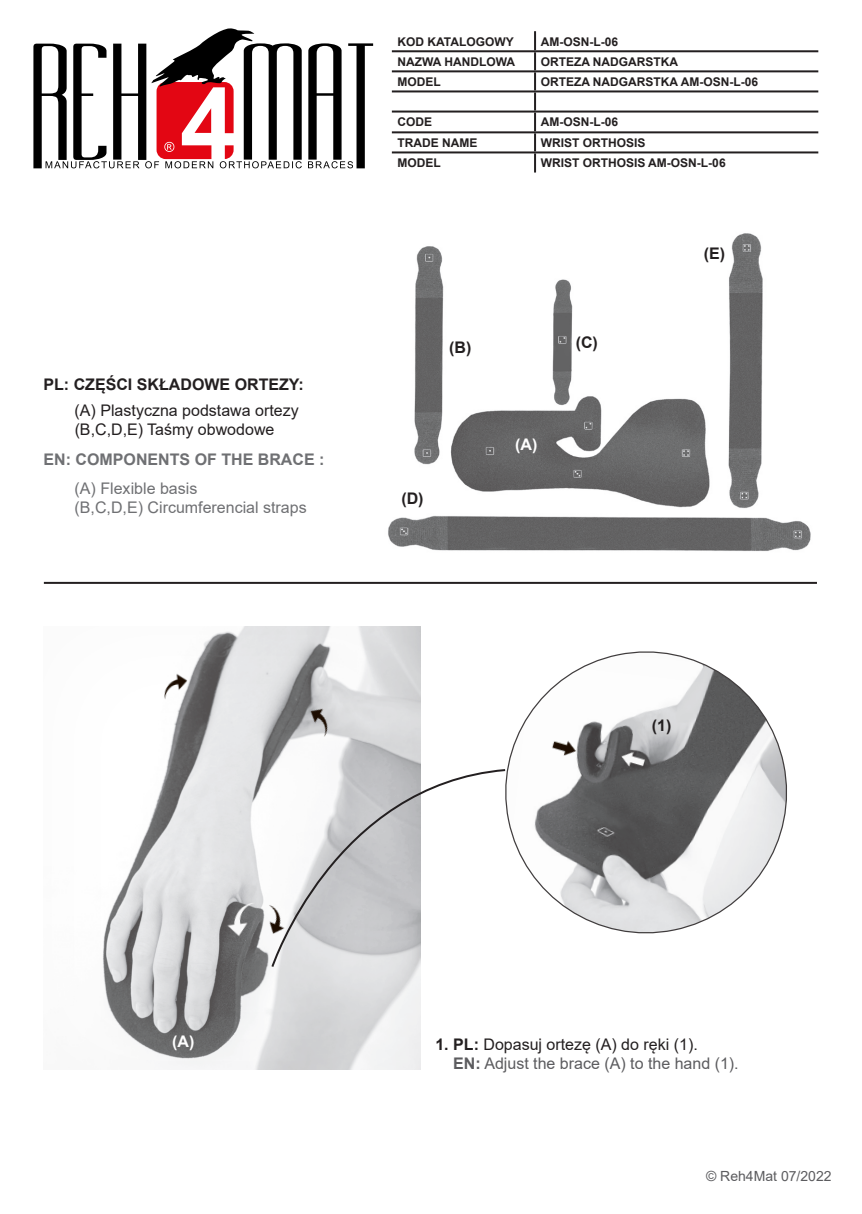
<style>
.page{position:relative;width:862px;height:1214px;background:#fff}
.page>*{position:absolute;margin:0;border:0;box-sizing:border-box;transform-origin:0 0}
.t1{font:16px "Arial";color:#231f20}
.t2{font:16px "Arial";color:#6f7073}
.t3{font:700 16px "Arial";color:#231f20}
.t4{font:16px "Arial";color:#5c5c5f}
.t5{font:700 16px "Arial";color:#6f7073}
.t6{font:700 16px "Arial";color:#fff}
.t7{font:14px "Arial";color:#5c5c5f}
.t8{font:700 12px "Arial";color:#231f20}
.s1{font-weight:700}
</style>
<div class="page">
<svg style="left:507px;top:651px;width:280px;height:283px"></svg>
<img style="left:388px;top:233px;width:423px;height:318px">
<hr style="left:392px;top:50px;width:143px;height:2px;background:#231f20">
<hr style="left:535px;top:50px;width:283px;height:2px;background:#231f20">
<hr style="left:392px;top:70px;width:143px;height:2px;background:#231f20">
<hr style="left:535px;top:70px;width:283px;height:2px;background:#231f20">
<hr style="left:392px;top:90px;width:143px;height:2px;background:#231f20">
<hr style="left:535px;top:90px;width:283px;height:2px;background:#231f20">
<hr style="left:392px;top:110px;width:143px;height:2px;background:#231f20">
<hr style="left:535px;top:110px;width:283px;height:2px;background:#231f20">
<hr style="left:392px;top:131px;width:143px;height:2px;background:#231f20">
<hr style="left:535px;top:131px;width:283px;height:2px;background:#231f20">
<hr style="left:392px;top:151px;width:143px;height:2px;background:#231f20">
<hr style="left:535px;top:151px;width:283px;height:2px;background:#231f20">
<svg style="left:534px;top:31px;width:2px;height:141px"></svg>
<svg style="left:33px;top:28px;width:340px;height:140px"></svg>
<svg style="left:615px;top:738px;width:41px;height:42px;background:#79797b"></svg>
<div style="left:43px;top:624px;width:380px;height:447px;background:#231f20;opacity:.03"></div>
<svg style="left:217px;top:893px;width:46px;height:46px;background:#9e9e9f"></svg>
<img style="left:156px;top:666px;width:35px;height:36px">
<hr style="left:44px;top:582px;width:773px;height:2px;background:#231f20">
<img style="left:300px;top:698px;width:42px;height:42px">
<img style="left:255px;top:899px;width:15px;height:40px">
<svg style="left:270px;top:767px;width:237px;height:201px"></svg>
<img style="left:545px;top:728px;width:36px;height:35px">
<p class="t3" style="left:44px;top:373px;width:262px">PL: CZĘŚCI SKŁADOWE ORTEZY:</p>
<p class="t1" style="left:75px;top:399px;width:226px">(A) Plastyczna podstawa ortezy</p>
<p class="t1" style="left:75px;top:418px;width:201px">(B,C,D,E) Taśmy obwodowe</p>
<p class="t5" style="left:44px;top:448px;width:282px">EN: COMPONENTS OF THE BRACE :</p>
<p class="t2" style="left:75px;top:477px;width:124px">(A) Flexible basis</p>
<p class="t2" style="left:75px;top:496px;width:234px">(B,C,D,E) Circumferencial straps</p>
<p class="t8" style="left:397px;top:33px;width:118px">KOD KATALOGOWY</p>
<p class="t8" style="left:541px;top:33px;width:79px">AM-OSN-L-06</p>
<p class="t8" style="left:397px;top:53px;width:119px">NAZWA HANDLOWA</p>
<p class="t8" style="left:541px;top:53px;width:139px">ORTEZA NADGARSTKA</p>
<p class="t8" style="left:397px;top:73px;width:45px">MODEL</p>
<p class="t8" style="left:541px;top:73px;width:219px">ORTEZA NADGARSTKA AM-OSN-L-06</p>
<p class="t8" style="left:397px;top:114px;width:36px">CODE</p>
<p class="t8" style="left:541px;top:114px;width:79px">AM-OSN-L-06</p>
<p class="t8" style="left:397px;top:134px;width:81px">TRADE NAME</p>
<p class="t8" style="left:541px;top:134px;width:106px">WRIST ORTHOSIS</p>
<p class="t8" style="left:397px;top:154px;width:45px">MODEL</p>
<p class="t8" style="left:541px;top:154px;width:186px">WRIST ORTHOSIS AM-OSN-L-06</p>
<p class="t3" style="left:449px;top:336px;width:24px">(B)</p>
<p class="t3" style="left:576px;top:331px;width:24px">(C)</p>
<p class="t3" style="left:401px;top:487px;width:24px">(D)</p>
<p class="t6" style="left:515px;top:432px;width:24px">(A)</p>
<p class="t3" style="left:703px;top:242px;width:23px">(E)</p>
<p class="t3" style="left:652px;top:714px;width:21px">(1)</p>
<p class="t6" style="left:172px;top:1030px;width:24px">(A)</p>
<p class="t1" style="left:435px;top:1033px;width:264px"><span class="s1">1. PL:</span> Dopasuj ortezę (A) do ręki (1).</p>
<p class="t4" style="left:453px;top:1052px;width:287px"><span class="s1">EN:</span> Adjust the brace (A) to the hand (1).</p>
<p class="t7" style="left:706px;top:1165px;width:127px">© Reh4Mat 07/2022</p>
</div>
